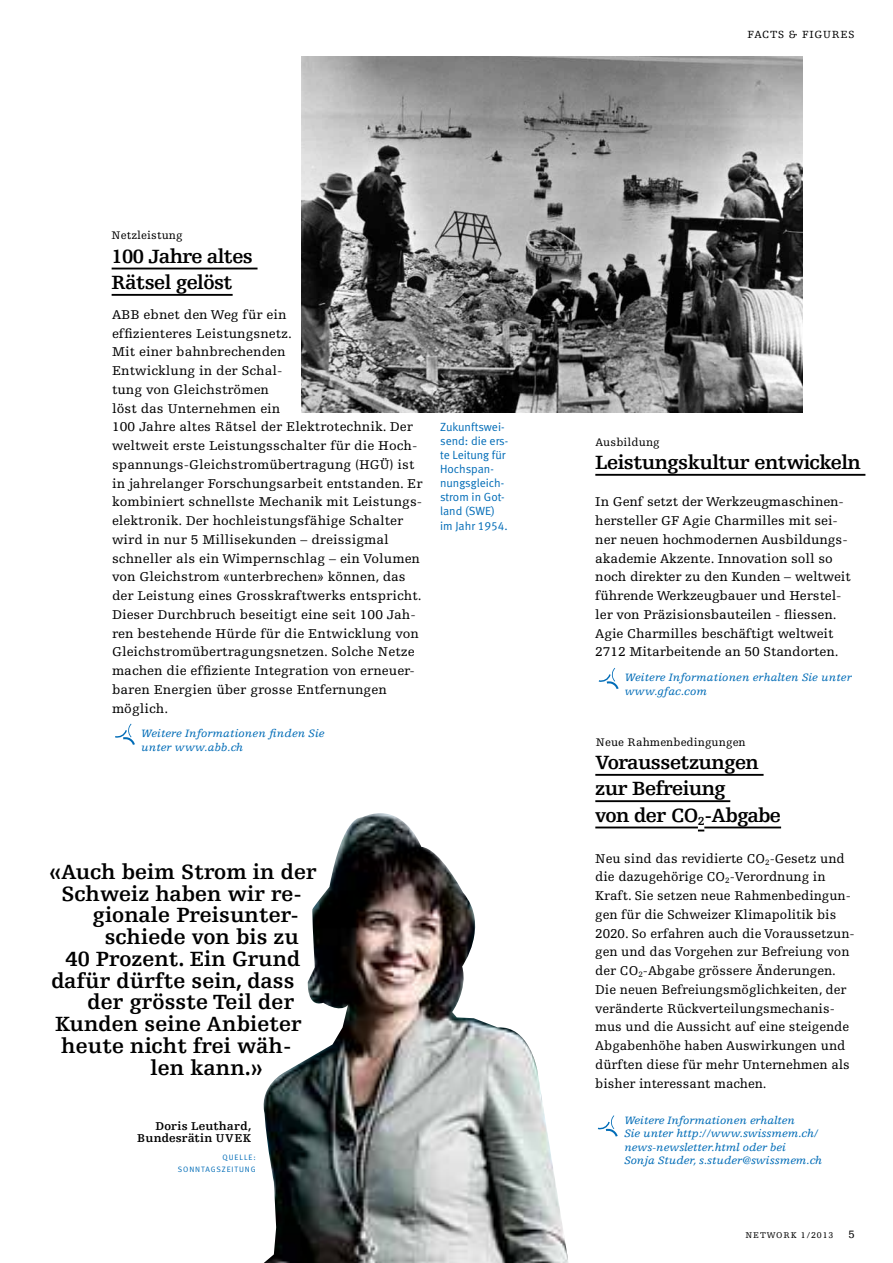
<style>
.page{position:relative;width:893px;height:1263px;background:#fff}
.page>*{position:absolute;margin:0;border:0;box-sizing:border-box;transform-origin:0 0}
.t1{font:700 21.75px "Egyptienne F";color:#000}
.t2{font:700 20.25px/26.4px "Egyptienne F";letter-spacing:-.03em;color:#000}
.t3{font:13.5px/18.8px "Egyptienne F";color:#000}
.t4{font:700 12px/12px "Egyptienne F";letter-spacing:.02em;color:#000;text-align:right}
.t5{font:11.85px/14.1px "Meta Normal LF";color:#006cb7}
.t6{font:11.7px "Egyptienne F";letter-spacing:.01em;color:#000}
.t7{font:italic 11.25px/13.5px "Egyptienne F";color:#006cb7}
.t8{font:11.25px "Egyptienne F";color:#000}
.t9{font:10.95px "Egyptienne F";letter-spacing:.07em;color:#000}
.t10{font:8.85px "Egyptienne F";letter-spacing:.1em;color:#000}
.t11{font:7.8px "Meta Normal LF";letter-spacing:.12em;color:#006cb7}
</style>
<div class="page">
<img style="left:301px;top:56px;width:502px;height:356px">
<hr style="left:595px;top:774px;width:169px;height:2px;background:#000">
<hr style="left:595px;top:800px;width:135px;height:2px;background:#000">
<hr style="left:595px;top:826px;width:103px;height:2px;background:#000">
<hr style="left:704px;top:826px;width:77px;height:2px;background:#000">
<hr style="left:112px;top:268px;width:146px;height:1px;background:#000">
<hr style="left:112px;top:294px;width:121px;height:2px;background:#000">
<svg style="left:115px;top:724px;width:20px;height:21px"></svg>
<hr style="left:595px;top:474px;width:270px;height:2px;background:#000">
<svg style="left:599px;top:668px;width:20px;height:21px"></svg>
<svg style="left:598px;top:1115px;width:20px;height:22px"></svg>
<img style="left:263px;top:813px;width:306px;height:450px">
<p class="t6" style="left:112px;top:229px;width:73px">Netzleistung</p>
<h2 class="t2" style="left:112px;top:243px;width:143px">100 Jahre altes<br>Rätsel gelöst</h2>
<p class="t3" style="left:112px;top:305px;width:312px">ABB ebnet den Weg für ein<br>effizienteres Leistungsnetz.<br>Mit einer bahnbrechenden<br>Entwicklung in der Schal-<br>tung von Gleichströmen<br>löst das Unternehmen ein<br>100 Jahre altes Rätsel der Elektrotechnik. Der weltweit erste Leistungsschalter für die Hoch&shy;spannungs-Gleichstromübertragung (HGÜ) ist in jahrelanger Forschungsarbeit entstanden. Er kombiniert schnellste Mechanik mit Leistungs&shy;elektronik. Der hochleistungsfähige Schalter wird in nur 5 Millisekunden – dreissigmal schneller als ein Wimpernschlag – ein Volumen von Gleichstrom «unterbrechen» können, das der Leistung eines Grosskraftwerks entspricht.<br>Dieser Durchbruch beseitigt eine seit 100 Jah&shy;ren bestehende Hürde für die Entwicklung von Gleichstromübertragungsnetzen. Solche Netze machen die effiziente Integration von erneuer&shy;baren Energien über grosse Entfernungen möglich.</p>
<p class="t7" style="left:141px;top:727px;width:185px">Weitere Informationen finden Sie unter www.abb.ch</p>
<p class="t5" style="left:440px;top:420px;width:70px">Zukunftswei&shy;send: die ers&shy;te Leitung für<br>Hochspan&shy;nungsgleich&shy;strom in Got&shy;land (SWE) im Jahr 1954.</p>
<h1 class="t1" style="left:49px;top:860px;width:269px">«Auch beim Strom in der</h1>
<h1 class="t1" style="left:61px;top:881px;width:242px">Schweiz haben wir re-</h1>
<h1 class="t1" style="left:93px;top:903px;width:208px">gionale Preisunter-</h1>
<h1 class="t1" style="left:105px;top:925px;width:196px">schiede von bis zu</h1>
<h1 class="t1" style="left:66px;top:947px;width:236px">40 Prozent. Ein Grund</h1>
<h1 class="t1" style="left:51px;top:968px;width:245px">dafür dürfte sein, dass</h1>
<h1 class="t1" style="left:87px;top:990px;width:209px">der grösste Teil der</h1>
<h1 class="t1" style="left:55px;top:1012px;width:249px">Kunden seine Anbieter</h1>
<h1 class="t1" style="left:61px;top:1034px;width:232px">heute nicht frei wäh-</h1>
<h1 class="t1" style="left:151px;top:1055px;width:114px">len kann.»</h1>
<p class="t4" style="left:137px;top:1120px;width:116px">Doris Leuthard,<br>Bundesrätin UVEK</p>
<p class="t11" style="left:223px;top:1152px;width:35px">QuElle:</p>
<p class="t11" style="left:178px;top:1164px;width:12px">Sonnt</p>
<p class="t11" style="left:205px;top:1164px;width:52px">agsZeitung</p>
<p class="t9" style="left:747px;top:28px;width:76px">Fac ts &amp; Figures</p>
<p class="t6" style="left:595px;top:435px;width:66px">Ausbildung</p>
<h2 class="t2" style="left:595px;top:449px;width:267px">Leistungskultur entwickeln</h2>
<p class="t3" style="left:595px;top:493px;width:257px">In Genf setzt der Werkzeugmaschinen&shy;hersteller GF Agie Charmilles mit sei&shy;ner neuen hochmodernen Ausbildungs&shy;akademie Akzente. Innovation soll so noch direkter zu den Kunden – weltweit führende Werkzeugbauer und Herstel&shy;ler von Präzisionsbauteilen - fliessen.<br>Agie Charmilles beschäftigt weltweit 2712 Mitarbeitende an 50 Standorten.</p>
<p class="t7" style="left:625px;top:671px;width:228px">Weitere Informationen erhalten Sie unter www.gfac.com</p>
<p class="t6" style="left:596px;top:735px;width:151px">Neue Rahmenbedingungen</p>
<h2 class="t2" style="left:595px;top:749px;width:187px">Voraussetzungen zur Befreiung<br>von der CO<sub>2</sub>-Abgabe</h2>
<p class="t3" style="left:595px;top:849px;width:261px">Neu sind das revidierte CO <sub>2</sub>-Gesetz und die dazugehörige CO <sub>2</sub>-Verordnung in Kraft. Sie setzen neue Rahmenbedingun&shy;gen für die Schweizer Klimapolitik bis 2020. So erfahren auch die Voraussetzun&shy;gen und das Vorgehen zur Befreiung von der CO <sub>2</sub>-Abgabe grössere Änderungen.<br>Die neuen Befreiungsmöglichkeiten, der veränderte Rückverteilungsmechanis&shy;mus und die Aussicht auf eine steigende Abgabenhöhe haben Auswirkungen und dürften diese für mehr Unternehmen als bisher interessant machen.</p>
<p class="t7" style="left:624px;top:1114px;width:199px">Weitere Informationen erhalten<br>Sie unter http://www.swissmem.ch/ news-newsletter.html oder bei<br>Sonja Studer, s.studer@swissmem.ch</p>
<p class="t10" style="left:745px;top:1230px;width:89px">NETWORK 1/2013</p>
<p class="t8" style="left:848px;top:1228px;width:8px">5</p>
</div>
